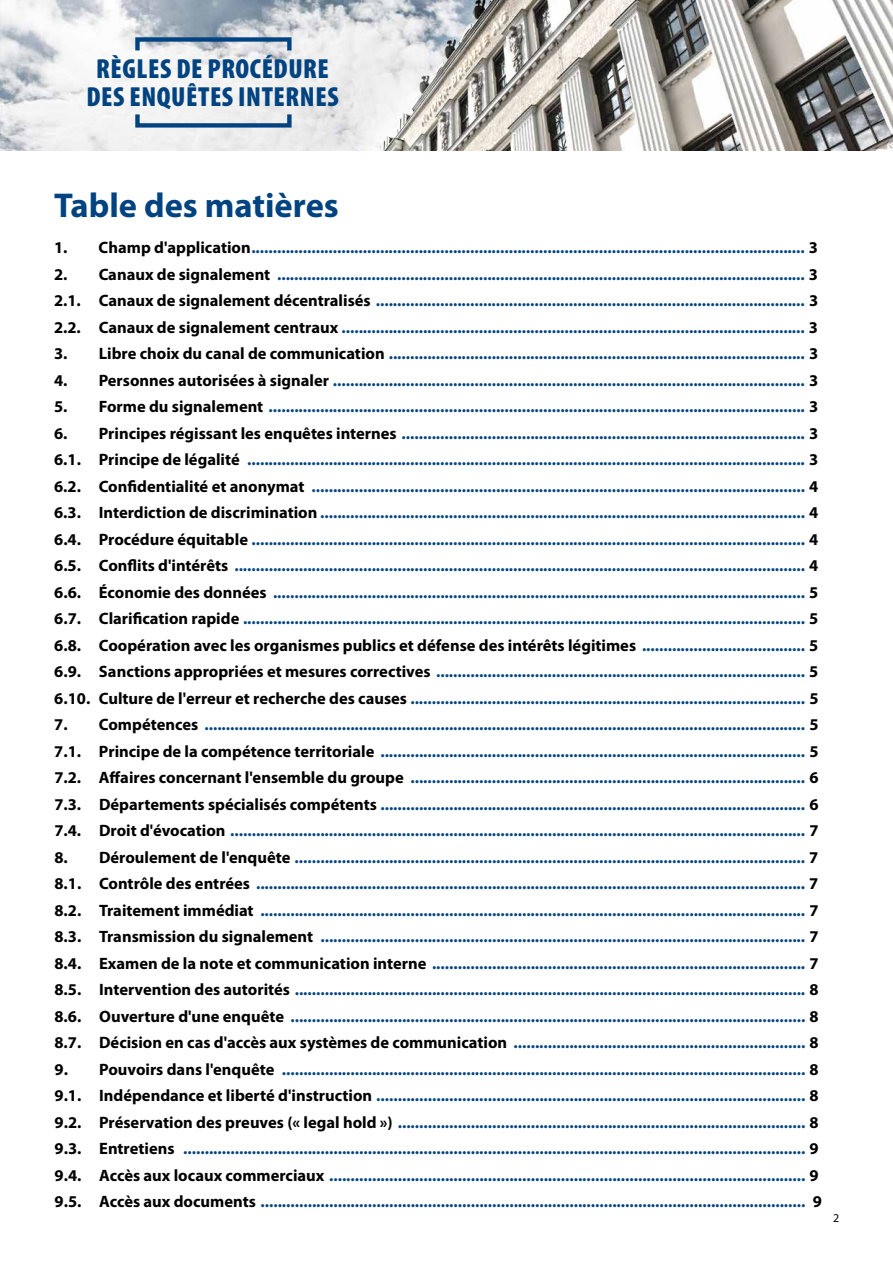
<style>
.page{position:relative;width:893px;height:1263px;background:#fff}
.page>*{position:absolute;margin:0;border:0;box-sizing:border-box;transform-origin:0 0}
.t1{font:700 34.5px "Myriad Pro";color:#004380}
.t2{font:900 condensed 27.75px/27.8px "Myriad Pro";letter-spacing:.02em;color:#004380;text-align:center}
.t3{font:700 16.5px/26.5px "Myriad Pro";color:#004380;text-align:justify}
.t4{font:12px "Myriad Pro";color:#000}
.s1{color:#000}
</style>
<div class="page">
<img style="left:0;top:0;width:893px;height:151px">
<div style="left:135px;top:37px;width:157px;height:16px;border:4px solid #004380"></div>
<div style="left:135px;top:112px;width:157px;height:16px;border:4px solid #004380"></div>
<h2 class="t2" style="left:87px;top:55px;width:254px">RÈGLES DE PROCÉDURE<br>DES ENQUÊTES INTERNES</h2>
<h1 class="t1" style="left:54px;top:186px;width:286px">Table des matières</h1>
<p class="t3" style="left:54px;top:235px;width:765px"><span class="s1">1. Champ d'application</span>................................................................................................................................. <span class="s1">3</span></p>
<p class="t3" style="left:54px;top:261px;width:766px"><span class="s1">2. Canaux de signalement</span> ........................................................................................................................... <span class="s1">3<br>2.1. Canaux de signalement décentralisés</span> .................................................................................................... <span class="s1">3<br>2.2. Canaux de signalement centraux</span> ............................................................................................................ <span class="s1">3</span></p>
<p class="t3" style="left:54px;top:341px;width:766px"><span class="s1">3. Libre choix du canal de communication</span> ................................................................................................. <span class="s1">3</span></p>
<p class="t3" style="left:54px;top:367px;width:766px"><span class="s1">4. Personnes autorisées à signaler</span> .............................................................................................................. <span class="s1">3</span></p>
<p class="t3" style="left:54px;top:394px;width:766px"><span class="s1">5. Forme du signalement</span> ............................................................................................................................. <span class="s1">3</span></p>
<p class="t3" style="left:54px;top:420px;width:766px"><span class="s1">6. Principes régissant les enquêtes internes</span> .............................................................................................. <span class="s1">3<br>6.1. Principe de légalité</span> .................................................................................................................................. <span class="s1">3<br>6.2. Confidentialité et anonymat</span> ................................................................................................................... <span class="s1">4<br>6.3. Interdiction de discrimination</span> ................................................................................................................. <span class="s1">4<br>6.4. Procédure équitable</span> ................................................................................................................................. <span class="s1">4<br>6.5. Conflits d'intérêts</span> ..................................................................................................................................... <span class="s1">4<br>6.6. Économie des données</span> ............................................................................................................................ <span class="s1">5<br>6.7. Clarification rapide</span> ................................................................................................................................... <span class="s1">5<br>6.8. Coopération avec les organismes publics et défense des intérêts légitimes</span> ...................................... <span class="s1">5<br>6.9. Sanctions appropriées et mesures correctives</span> ...................................................................................... <span class="s1">5<br>6.10. Culture de l'erreur et recherche des causes</span> ............................................................................................ <span class="s1">5</span></p>
<p class="t3" style="left:54px;top:712px;width:766px"><span class="s1">7. Compétences</span> ............................................................................................................................................ <span class="s1">5<br>7.1. Principe de la compétence territoriale</span> ................................................................................................... <span class="s1">5<br>7.2. Affaires concernant l'ensemble du groupe</span> ............................................................................................ <span class="s1">6<br>7.3. Départements spécialisés compétents</span> ................................................................................................... <span class="s1">6<br>7.4. Droit d'évocation</span> ...................................................................................................................................... <span class="s1">7</span></p>
<p class="t3" style="left:54px;top:844px;width:766px"><span class="s1">8. Déroulement de l'enquête</span> ....................................................................................................................... <span class="s1">7<br>8.1. Contrôle des entrées</span> ................................................................................................................................ <span class="s1">7<br>8.2. Traitement immédiat</span> ............................................................................................................................... <span class="s1">7<br>8.3. Transmission du signalement</span> ................................................................................................................. <span class="s1">7<br>8.4. Examen de la note et communication interne</span> ....................................................................................... <span class="s1">7<br>8.5. Intervention des autorités</span> ....................................................................................................................... <span class="s1">8<br>8.6. Ouverture d'une enquête</span> ........................................................................................................................ <span class="s1">8<br>8.7. Décision en cas d'accès aux systèmes de communication</span> .................................................................... <span class="s1">8</span></p>
<p class="t3" style="left:55px;top:1056px;width:769px;text-align:left"><span class="s1">9. Pouvoirs dans l'enquête</span> .......................................................................................................................... <span class="s1">8<br>9.1. Indépendance et liberté d'instruction</span> .................................................................................................... <span class="s1">8<br>9.2. Préservation des preuves (« legal hold »)</span> ............................................................................................... <span class="s1">8<br>9.3. Entretiens</span> ................................................................................................................................................. <span class="s1">9<br>9.4. Accès aux locaux commerciaux</span> ............................................................................................................... <span class="s1">9<br>9.5. Accès aux documents</span> ............................................................................................................................... <span class="s1">9</span></p>
<p class="t4" style="left:833px;top:1211px;width:8px">2</p>
</div>
